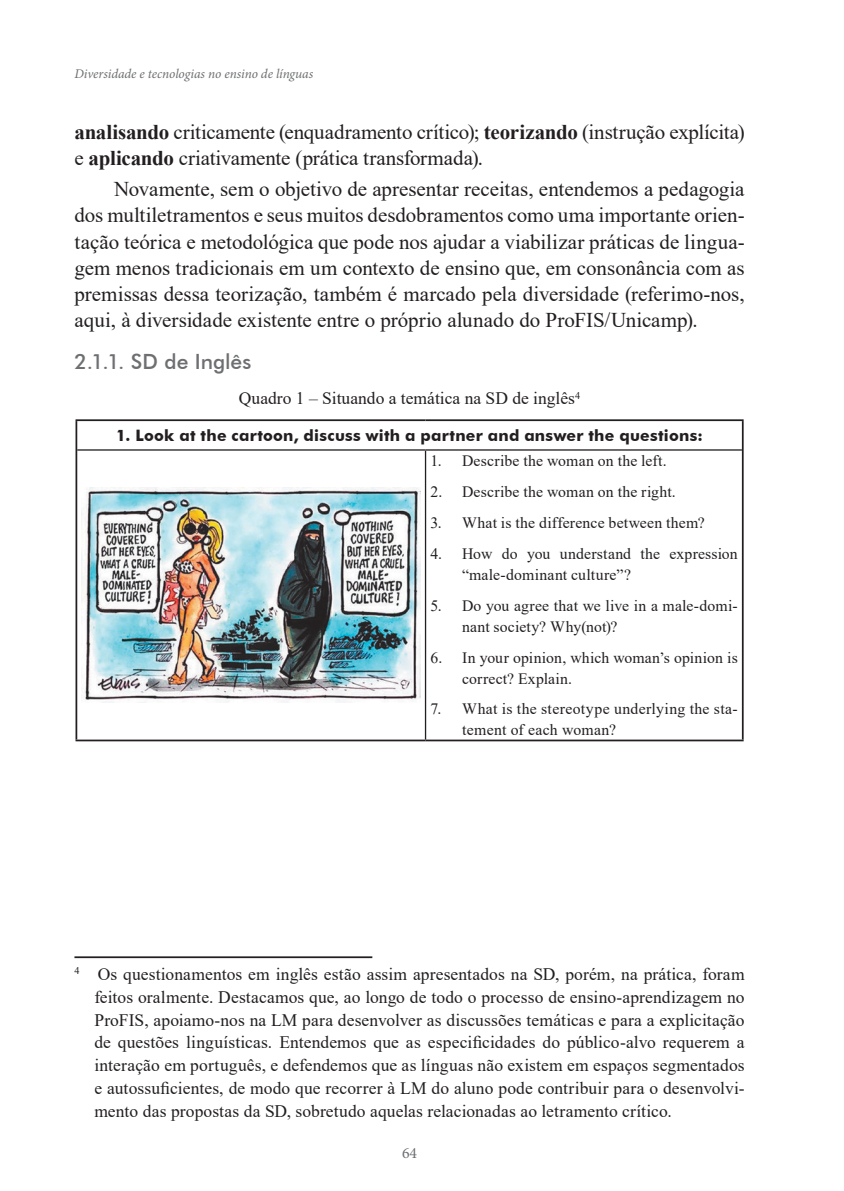
<style>
.page{position:relative;width:844px;height:1191px;background:#fff}
.page>*{position:absolute;margin:0;border:0;box-sizing:border-box;transform-origin:0 0}
.t1{font:21px/26.2px "Times New Roman";letter-spacing:-.005em;color:#231f20}
.t2{font:500 21px "Futura BT";color:#6d6f71}
.t3{font:17.5px/22.8px "Times New Roman";color:#231f20;text-align:justify}
.t4{font:15.75px/21px "Times New Roman";letter-spacing:.01em;color:#231f20}
.t5{font:700 15.75px "Futura BT";letter-spacing:.015em;color:#231f20}
.t6{font:15.75px "Minion Pro";color:#6d6f71}
.t7{font:italic 13.3px "Minion Pro";letter-spacing:-.005em;color:#6d6f71}
.s1{font-weight:700}
</style>
<div class="page">
<hr style="left:77px;top:449px;width:348px;height:1px;background:#231f20">
<hr style="left:425px;top:450px;width:1px;height:289px;background:#231f20">
<hr style="left:425px;top:449px;width:316px;height:1px;background:#231f20">
<hr style="left:75px;top:419px;width:350px;height:2px;background:#231f20">
<hr style="left:75px;top:421px;width:2px;height:29px;background:#231f20">
<hr style="left:425px;top:419px;width:318px;height:2px;background:#231f20">
<hr style="left:741px;top:421px;width:2px;height:29px;background:#231f20">
<hr style="left:75px;top:450px;width:2px;height:289px;background:#231f20">
<hr style="left:741px;top:450px;width:2px;height:289px;background:#231f20">
<hr style="left:75px;top:739px;width:350px;height:2px;background:#231f20">
<hr style="left:425px;top:739px;width:318px;height:2px;background:#231f20">
<img style="left:81px;top:487px;width:339px;height:216px">
<hr style="left:74px;top:956px;width:298px;height:2px;background:#231f20">
<p class="t7" style="left:74px;top:65px;width:240px">Diversidade e tecnologias no ensino de línguas</p>
<p class="t1" style="left:74px;top:118px;width:671px"><span class="s1">analisando</span> criticamente (enquadramento crítico); <span class="s1">teorizando</span> (instrução explícita) e <span class="s1">aplicando</span> criativamente (prática transformada).</p>
<p class="t1" style="left:74px;top:175px;width:671px;text-align:justify;text-indent:40px">Novamente, sem o objetivo de apresentar receitas, entendemos a pedagogia dos multiletramentos e seus muitos desdobramentos como uma importante orien&shy;tação teórica e metodológica que pode nos ajudar a viabilizar práticas de lingua&shy;gem menos tradicionais em um contexto de ensino que, em consonância com as premissas dessa teorização, também é marcado pela diversidade (referimo-nos, aqui, à diversidade existente entre o próprio alunado do ProFIS/Unicamp).</p>
<p class="t2" style="left:74px;top:348px;width:178px">2.1.1. SD de Inglês</p>
<p class="t3" style="left:239px;top:387px;width:342px">Quadro 1 – Situando a temática na SD de inglês<sup>4</sup></p>
<p class="t5" style="left:116px;top:426px;width:588px">1. Look at the cartoon, discuss with a partner and answer the questions:</p>
<p class="t4" style="left:430px;top:449px;width:238px">1. Describe the woman on the left.</p>
<p class="t4" style="left:430px;top:480px;width:247px">2. Describe the woman on the right.</p>
<p class="t4" style="left:430px;top:511px;width:276px">3. What is the difference between them?</p>
<p class="t4" style="left:462px;top:542px;width:277px;text-indent:-32px">4. How do you understand the expression “male-dominant culture”?</p>
<p class="t4" style="left:462px;top:594px;width:277px;text-indent:-32px">5. Do you agree that we live in a male-domi&shy;nant society? Why(not)?</p>
<p class="t4" style="left:462px;top:646px;width:277px;text-indent:-32px">6. In your opinion, which woman’s opinion is correct? Explain.</p>
<p class="t4" style="left:462px;top:698px;width:277px;text-indent:-32px">7. What is the stereotype underlying the sta&shy;tement of each woman?</p>
<p class="t3" style="left:94px;top:962px;width:651px;text-indent:-20px"><sup>4</sup> Os questionamentos em inglês estão assim apresentados na SD, porém, na prática, foram feitos oralmente. Destacamos que, ao longo de todo o processo de ensino-aprendizagem no ProFIS, apoiamo-nos na LM para desenvolver as discussões temáticas e para a explicitação de questões linguísticas. Entendemos que as especificidades do público-alvo requerem a interação em português, e defendemos que as línguas não existem em espaços segmentados e autossuficientes, de modo que recorrer à LM do aluno pode contribuir para o desenvolvi&shy;mento das propostas da SD, sobretudo aquelas relacionadas ao letramento crítico.</p>
<p class="t6" style="left:402px;top:1142px;width:17px">64</p>
</div>
